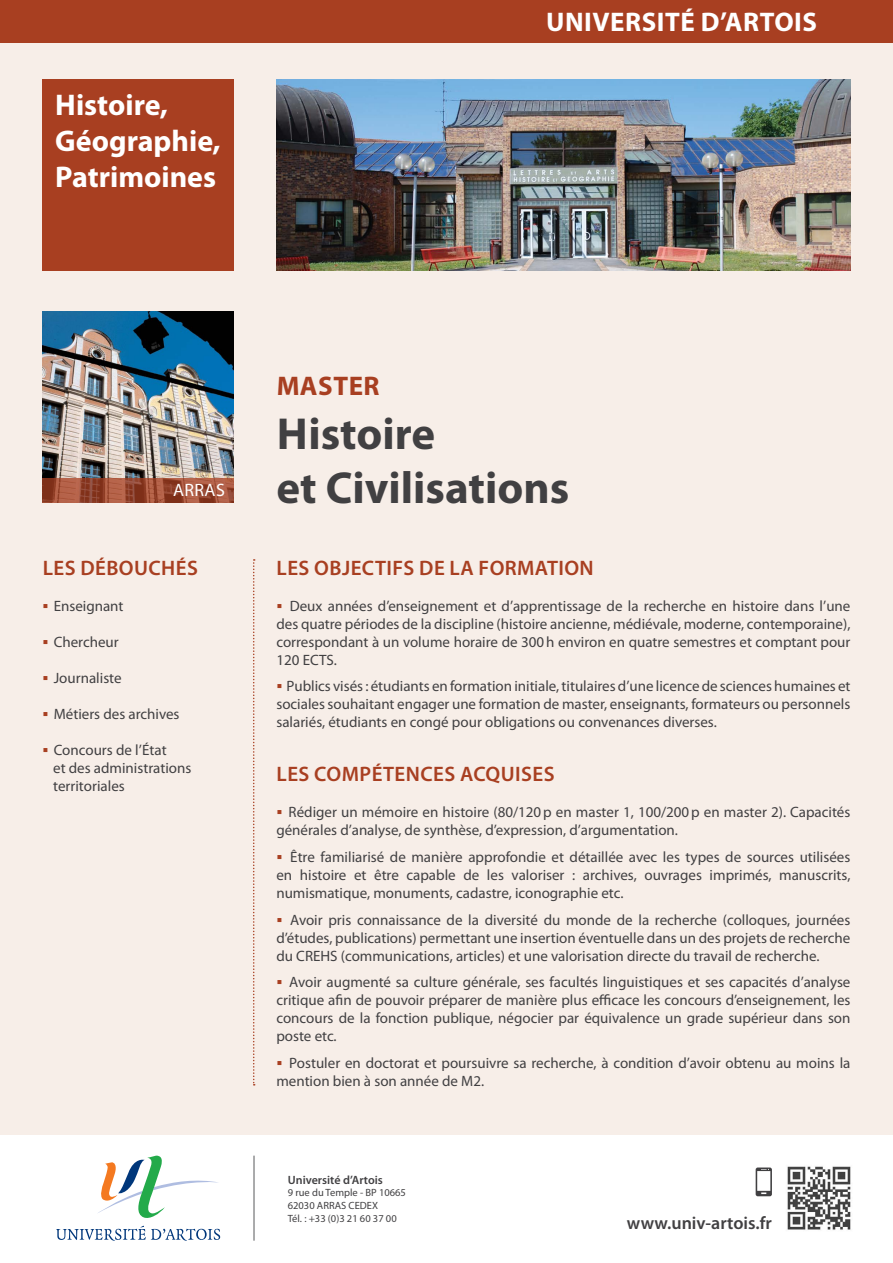
<style>
.page{position:relative;width:893px;height:1263px;background:#f7eee8}
.page>*{position:absolute;margin:0;border:0;box-sizing:border-box;transform-origin:0 0}
.t1{font:700 45px "Myriad Pro";color:#414042}
.t2{font:700 30px "Myriad Pro";color:#fff}
.t3{font:700 27px "Myriad Pro";letter-spacing:.02em;color:#fff}
.t4{font:700 27px "Myriad Pro";letter-spacing:.02em;color:#a83f21}
.t5{font:600 21px "Myriad Pro";letter-spacing:.02em;color:#a83f21}
.t6{font:600 18px "Myriad Pro";color:#414042}
.t7{font:18px "Myriad Pro";letter-spacing:.02em;color:#fff}
.t8{font:15px/18px "Myriad Pro";color:#414042;text-align:justify}
.t9{font:600 12px "Myriad Pro";color:#414042}
.t10{font:10.5px "Myriad Pro";color:#414042}
.s1{color:#a83f21}
</style>
<div class="page">
<div style="left:0;top:1135px;width:893px;height:128px;background:#fff"></div>
<svg style="left:56px;top:1226px;width:164px;height:15px"></svg>
<svg style="left:98px;top:1155px;width:120px;height:63px"></svg>
<hr style="left:254px;top:1155px;width:1px;height:86px;background:#58595b">
<img style="left:787px;top:1166px;width:64px;height:64px">
<svg style="left:756px;top:1167px;width:16px;height:29px"></svg>
<div style="left:43px;top:80px;width:191px;height:191px;background:#a83f21"></div>
<img style="left:43px;top:311px;width:191px;height:167px">
<div style="left:0;top:0;width:893px;height:43px;background:#a83f21"></div>
<svg style="left:253px;top:559px;width:2px;height:526px"></svg>
<svg style="left:43px;top:478px;width:191px;height:25px;background:#9d4d35"></svg>
<img style="left:276px;top:80px;width:574px;height:191px">
<p class="t2" style="left:55px;top:85px;width:114px">Histoire,</p>
<p class="t2" style="left:55px;top:121px;width:167px">Géographie,</p>
<p class="t2" style="left:55px;top:157px;width:162px">Patrimoines</p>
<p class="t3" style="left:546px;top:5px;width:272px">UNIVERSITÉ D’ARTOIS</p>
<p class="t7" style="left:173px;top:479px;width:53px">ARRAS</p>
<p class="t5" style="left:43px;top:554px;width:157px">LES DÉBOUCHÉS</p>
<p class="t8" style="left:43px;top:597px;width:82px"><span class="s1">▪</span> Enseignant</p>
<p class="t8" style="left:43px;top:633px;width:78px"><span class="s1">▪</span> Chercheur</p>
<p class="t8" style="left:43px;top:669px;width:81px"><span class="s1">▪</span> Journaliste</p>
<p class="t8" style="left:43px;top:705px;width:139px"><span class="s1">▪</span> Métiers des archives</p>
<p class="t8" style="left:43px;top:741px;width:126px"><span class="s1">▪</span> Concours de l’État</p>
<p class="t8" style="left:53px;top:759px;width:140px">et des administrations</p>
<p class="t8" style="left:53px;top:777px;width:73px">territoriales</p>
<p class="t4" style="left:277px;top:368px;width:104px">MASTER</p>
<p class="t1" style="left:277px;top:404px;width:160px">Histoire</p>
<p class="t1" style="left:276px;top:458px;width:294px">et Civilisations</p>
<p class="t5" style="left:277px;top:554px;width:319px">LES OBJECTIFS DE LA FORMATION</p>
<p class="t8" style="left:276px;top:597px;width:576px"><span class="s1">▪</span> Deux années d’enseignement et d’apprentissage de la recherche en histoire dans l’une des quatre périodes de la discipline (histoire ancienne, médiévale, moderne, contemporaine), correspondant à un volume horaire de 300h environ en quatre semestres et comptant pour 120 ECTS.</p>
<p class="t8" style="left:276px;top:677px;width:576px"><span class="s1">▪</span> Publics visés : étudiants en formation initiale, titulaires d’une licence de sciences humaines et sociales souhaitant engager une formation de master, enseignants, formateurs ou personnels salariés, étudiants en congé pour obligations ou convenances diverses.</p>
<p class="t5" style="left:277px;top:761px;width:280px">LES COMPÉTENCES ACQUISES</p>
<p class="t8" style="left:276px;top:803px;width:575px"><span class="s1">▪</span> Rédiger un mémoire en histoire (80/120p en master 1, 100/200p en master 2). Capacités générales d’analyse, de synthèse, d’expression, d’argumentation.</p>
<p class="t8" style="left:276px;top:848px;width:576px"><span class="s1">▪</span> Être familiarisé de manière approfondie et détaillée avec les types de sources utilisées en histoire et être capable de les valoriser : archives, ouvrages imprimés, manuscrits, numismatique, monuments, cadastre, iconographie etc.</p>
<p class="t8" style="left:276px;top:910px;width:575px"><span class="s1">▪</span> Avoir pris connaissance de la diversité du monde de la recherche (colloques, journées d’études, publications) permettant une insertion éventuelle dans un des projets de recherche du CREHS (communications, articles) et une valorisation directe du travail de recherche.</p>
<p class="t8" style="left:276px;top:973px;width:576px"><span class="s1">▪</span> Avoir augmenté sa culture générale, ses facultés linguistiques et ses capacités d’analyse critique afin de pouvoir préparer de manière plus efficace les concours d’enseignement, les concours de la fonction publique, négocier par équivalence un grade supérieur dans son poste etc.</p>
<p class="t8" style="left:276px;top:1053px;width:575px"><span class="s1">▪</span> Postuler en doctorat et poursuivre sa recherche, à condition d’avoir obtenu au moins la mention bien à son année de M2.</p>
<p class="t9" style="left:288px;top:1172px;width:97px">Université d’Artois</p>
<p class="t10" style="left:288px;top:1186px;width:120px">9 rue du Temple - BP 10665</p>
<p class="t10" style="left:288px;top:1199px;width:92px">62030 ARRAS CEDEX</p>
<p class="t10" style="left:288px;top:1211px;width:110px">Tél. : +33 (0)3 21 60 37 00</p>
<p class="t6" style="left:627px;top:1211px;width:146px">www.univ-artois.fr</p>
</div>
